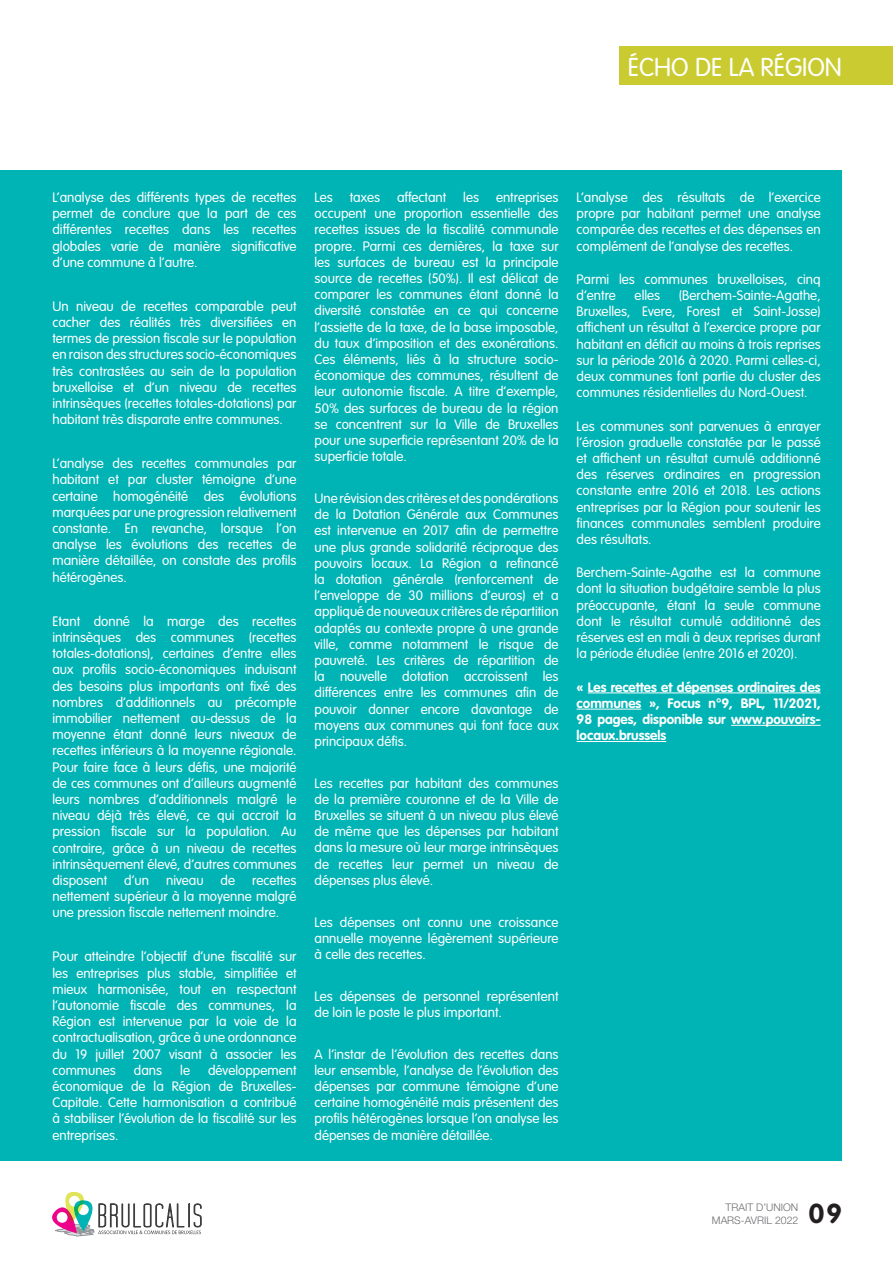
<style>
.page{position:relative;width:893px;height:1263px;background:#fff}
.page>*{position:absolute;margin:0;border:0;box-sizing:border-box;transform-origin:0 0}
.t1{font:700 27px "VAG Rounded";color:#231f20}
.t2{font:300 25.5px "VAG Rounded";color:#fff}
.Encadré_texte{font:300 13.5px/16.2px "VAG Rounded";color:#fff;text-align:justify}
.Encadré_texte-2{font:700 13.5px/16.2px "VAG Rounded";color:#fff;text-align:justify}
.t3{font:300 10.5px/12.6px "Helvetica Neue LT Pro";color:#6c6d70;text-align:right}
</style>
<div class="page">
<div style="left:0;top:170px;width:842px;height:991px;background:#00b3b5"></div>
<hr style="left:588px;top:692px;width:233px;height:1px;background:#fff">
<hr style="left:577px;top:709px;width:64px;height:1px;background:#fff">
<hr style="left:731px;top:725px;width:90px;height:1px;background:#fff">
<hr style="left:577px;top:741px;width:89px;height:1px;background:#fff">
<svg style="left:52px;top:1192px;width:150px;height:44px"></svg>
<div style="left:619px;top:47px;width:274px;height:38px;background:#c9cb31"></div>
<h2 class="t2" style="left:628px;top:52px;width:216px">ÉCHO DE LA RÉGION</h2>
<p class="Encadré_texte" style="left:52px;top:189px;width:246px">L’analyse des différents types de recettes permet de conclure que la part de ces différentes recettes dans les recettes globales varie de manière significative d’une commune à l’autre.</p>
<p class="Encadré_texte" style="left:52px;top:298px;width:246px">Un niveau de recettes comparable peut cacher des réalités très diversifiées en termes de pression fiscale sur le population en raison des structures socio-économiques très contrastées au sein de la population bruxelloise et d’un niveau de recettes intrinsèques (recettes totales-dotations) par habitant très disparate entre communes.</p>
<p class="Encadré_texte" style="left:52px;top:455px;width:246px">L’analyse des recettes communales par habitant et par cluster témoigne d’une certaine homogénéité des évolutions marquées par une progression relativement constante. En revanche, lorsque l’on analyse les évolutions des recettes de manière détaillée, on constate des profils hétérogènes.</p>
<p class="Encadré_texte" style="left:52px;top:613px;width:246px">Etant donné la marge des recettes intrinsèques des communes (recettes totales-dotations), certaines d’entre elles aux profils socio-économiques induisant des besoins plus importants ont fixé des nombres d’additionnels au précompte immobilier nettement au-dessus de la moyenne étant donné leurs niveaux de recettes inférieurs à la moyenne régionale.<br>Pour faire face à leurs défis, une majorité de ces communes ont d’ailleurs augmenté leurs nombres d’additionnels malgré le niveau déjà très élevé, ce qui accroit la pression fiscale sur la population. Au contraire, grâce à un niveau de recettes intrinsèquement élevé, d’autres communes disposent</p>
<p class="Encadré_texte" style="left:124px;top:872px;width:26px">d’un</p>
<p class="Encadré_texte" style="left:166px;top:872px;width:39px">niveau</p>
<p class="Encadré_texte" style="left:221px;top:872px;width:16px">de</p>
<p class="Encadré_texte" style="left:52px;top:872px;width:246px;text-indent:200px">recettes nettement supérieur à la moyenne malgré une pression fiscale nettement moindre.</p>
<p class="Encadré_texte" style="left:52px;top:948px;width:246px">Pour atteindre l’objectif d’une fiscalité sur les entreprises plus stable, simplifiée et mieux harmonisée, tout en respectant l’autonomie fiscale des communes, la Région est intervenue par la voie de la contractualisation, grâce à une ordonnance du 19 juillet 2007 visant à associer les communes</p>
<p class="Encadré_texte" style="left:52px;top:1062px;width:246px;text-indent:156px">développement économique de la Région de Bruxelles-Capitale. Cette harmonisation a contribué à stabiliser l’évolution de la fiscalité sur les entreprises.</p>
<p class="Encadré_texte" style="left:134px;top:1062px;width:30px">dans</p>
<p class="Encadré_texte" style="left:180px;top:1062px;width:11px">le</p>
<p class="Encadré_texte" style="left:315px;top:189px;width:20px">Les</p>
<p class="Encadré_texte" style="left:350px;top:189px;width:32px">taxes</p>
<p class="Encadré_texte" style="left:397px;top:189px;width:51px">affectant</p>
<p class="Encadré_texte" style="left:463px;top:189px;width:17px">les</p>
<p class="Encadré_texte" style="left:315px;top:189px;width:246px;text-indent:181px">entreprises occupent une proportion essentielle des recettes issues de la fiscalité communale propre. Parmi ces dernières, la taxe sur les surfaces de bureau est la principale source de recettes (50%). Il est délicat de comparer les communes étant donné la diversité constatée en ce qui concerne l’assiette de la taxe, de la base imposable, du taux d’imposition et des exonérations.<br>Ces éléments, liés à la structure socio&shy;économique des communes, résultent de leur autonomie fiscale. A titre d’exemple, 50% des surfaces de bureau de la région se concentrent sur la Ville de Bruxelles pour une superficie représentant 20% de la superficie totale.</p>
<p class="Encadré_texte" style="left:315px;top:490px;width:246px">Une révision des critères et des pondérations de la Dotation Générale aux Communes est intervenue en 2017 afin de permettre une plus grande solidarité réciproque des pouvoirs locaux. La Région a refinancé la dotation générale (renforcement de l’enveloppe de 30 millions d’euros) et a appliqué de nouveaux critères de répartition adaptés au contexte propre à une grande ville, comme notamment le risque de pauvreté. Les critères de répartition de la nouvelle dotation accroissent les différences entre les communes afin de pouvoir donner encore davantage de moyens aux communes qui font face aux principaux défis.</p>
<p class="Encadré_texte" style="left:315px;top:775px;width:246px">Les recettes par habitant des communes de la première couronne et de la Ville de Bruxelles se situent à un niveau plus élevé de même que les dépenses par habitant dans la mesure où leur marge intrinsèques de recettes leur permet un niveau de dépenses plus élevé.</p>
<p class="Encadré_texte" style="left:315px;top:914px;width:246px">Les dépenses ont connu une croissance annuelle moyenne légèrement supérieure à celle des recettes.</p>
<p class="Encadré_texte" style="left:315px;top:988px;width:246px">Les dépenses de personnel représentent de loin le poste le plus important.</p>
<p class="Encadré_texte" style="left:315px;top:1046px;width:246px">A l’instar de l’évolution des recettes dans leur ensemble, l’analyse de l’évolution des dépenses par commune témoigne d’une certaine homogénéité mais présentent des profils hétérogènes lorsque l’on analyse les dépenses de manière détaillée.</p>
<p class="Encadré_texte" style="left:577px;top:189px;width:246px">L’analyse des résultats de l’exercice propre par habitant permet une analyse comparée des recettes et des dépenses en complément de l’analyse des recettes.</p>
<p class="Encadré_texte" style="left:577px;top:271px;width:246px">Parmi les communes bruxelloises, cinq d’entre</p>
<p class="Encadré_texte" style="left:577px;top:287px;width:246px;text-indent:102px">(Berchem-Sainte-Agathe, Bruxelles, Evere, Forest et Saint-Josse) affichent un résultat à l’exercice propre par habitant en déficit au moins à trois reprises sur la période 2016 à 2020. Parmi celles-ci, deux communes font partie du cluster des communes résidentielles du Nord-Ouest.</p>
<p class="Encadré_texte" style="left:577px;top:418px;width:246px">Les communes sont parvenues à enrayer l’érosion graduelle constatée par le passé et affichent un résultat cumulé additionné des réserves ordinaires en progression constante entre 2016 et 2018. Les actions entreprises par la Région pour soutenir les finances communales semblent produire des résultats.</p>
<p class="Encadré_texte" style="left:577px;top:564px;width:246px">Berchem-Sainte-Agathe est la commune dont la situation budgétaire semble la plus préoccupante, étant la seule commune dont le résultat cumulé additionné des réserves est en mali à deux reprises durant la période étudiée (entre 2016 et 2020).</p>
<p class="Encadré_texte-2" style="left:577px;top:679px;width:246px">« Les recettes et dépenses ordinaires des communes », Focus n°9, BPL, 11/2021, 98 pages, disponible sur www.pouvoirs&shy;locaux.brussels</p>
<p class="Encadré_texte" style="left:635px;top:287px;width:27px">elles</p>
<p class="t3" style="left:712px;top:1201px;width:88px">TRAIT D’UNION<br>MARS-AVRIL 2022</p>
<h1 class="t1" style="left:809px;top:1198px;width:35px">09</h1>
</div>
